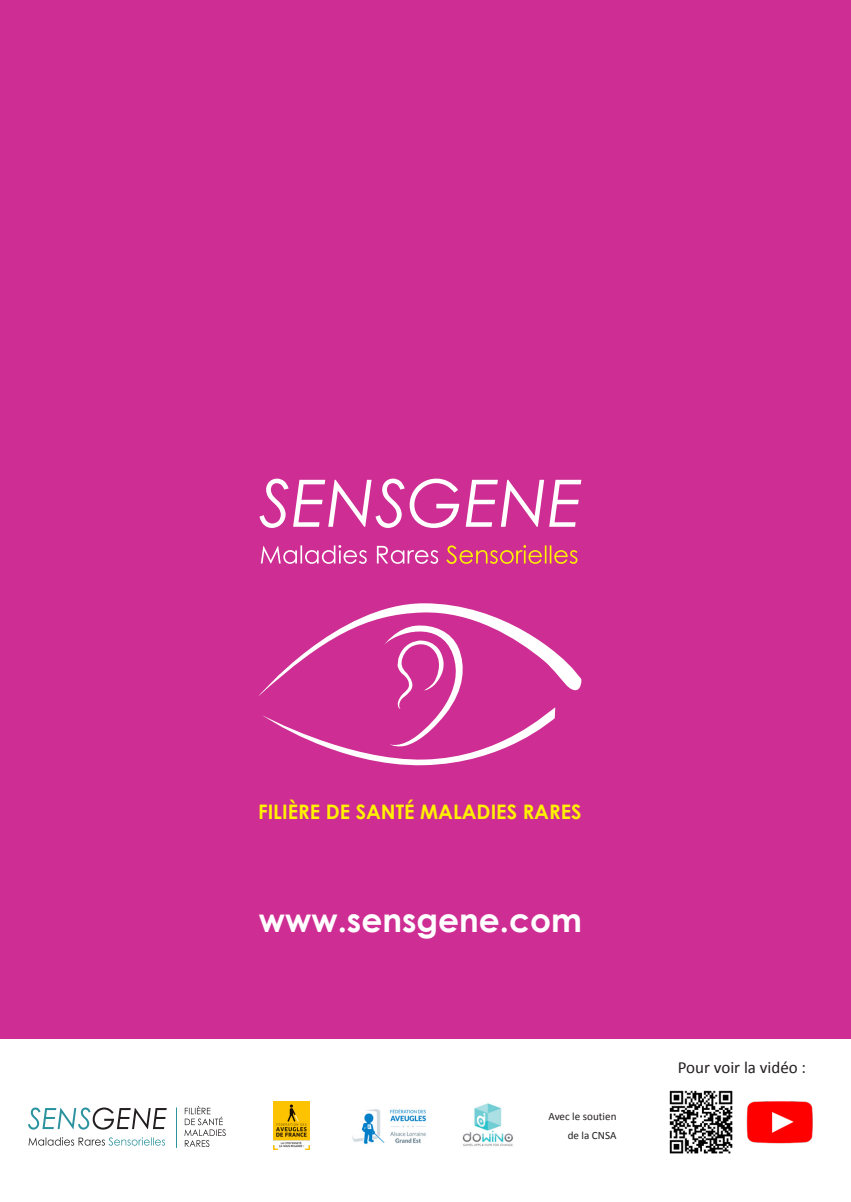
<style>
.page{position:relative;width:851px;height:1202px;background:#fff}
.page>*{position:absolute;margin:0;border:0;box-sizing:border-box;transform-origin:0 0}
.t1{font:700 32.8px "Century Gothic";color:#fff}
.t2{font:700 20px "Century Gothic";color:#fff101}
.t3{font:17px "Calibri";color:#231f20}
.t4{font:11px "Calibri";color:#231f20}
</style>
<div class="page">
<div style="left:0;top:0;width:850px;height:1039px;background:#ce2d93"></div>
<svg style="left:259px;top:479px;width:322px;height:49px"></svg>
<svg style="left:446px;top:545px;width:131px;height:19px"></svg>
<svg style="left:261px;top:545px;width:177px;height:19px"></svg>
<svg style="left:258px;top:603px;width:323px;height:163px"></svg>
<hr style="left:176px;top:1107px;width:1px;height:41px;background:#2d929c">
<svg style="left:28px;top:1107px;width:139px;height:22px"></svg>
<svg style="left:28px;top:1137px;width:137px;height:9px"></svg>
<svg style="left:184px;top:1106px;width:42px;height:41px"></svg>
<img style="left:352px;top:1109px;width:75px;height:36px">
<img style="left:273px;top:1102px;width:36px;height:48px">
<img style="left:462px;top:1103px;width:51px;height:44px">
<img style="left:669px;top:1090px;width:64px;height:64px">
<img style="left:746px;top:1101px;width:67px;height:43px">
<p class="t2" style="left:258px;top:796px;width:325px">FILIÈRE DE SANTÉ MALADIES RARES</p>
<p class="t1" style="left:259px;top:895px;width:324px">www.sensgene.com</p>
<p class="t4" style="left:548px;top:1110px;width:69px">Avec le soutien</p>
<p class="t4" style="left:567px;top:1128px;width:50px">de la CNSA</p>
<p class="t3" style="left:677px;top:1056px;width:130px">Pour voir la vidéo :</p>
</div>
